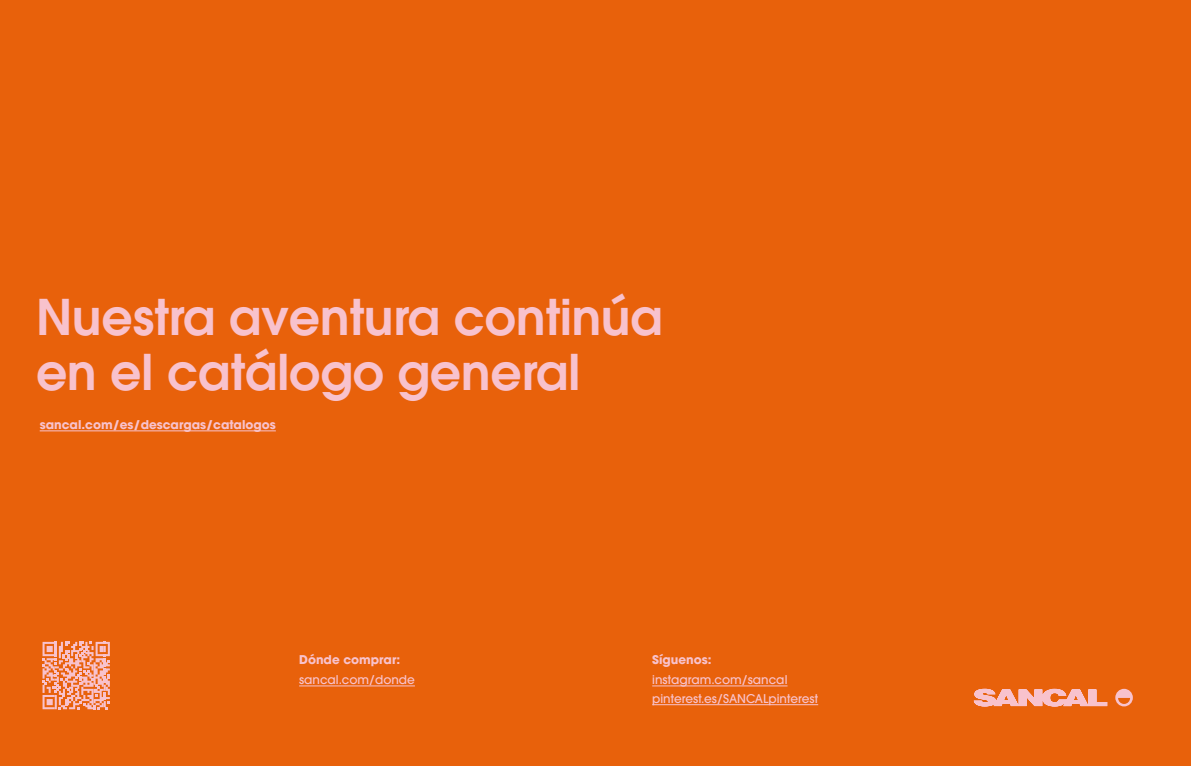
<style>
.page{position:relative;width:1191px;height:766px;background:#fff}
.page>*{position:absolute;margin:0;border:0;box-sizing:border-box;transform-origin:0 0}
.t1{font:600 48.9px/55px "ITC Avant Garde Std";color:#f8c2cd}
.t2{font:500 12px "ITC Avant Garde Std";color:#f8c2cd}
.t3{font:700 12px "ITC Avant Garde Std";color:#f8c2cd}
</style>
<div class="page">
<div style="left:0;top:0;width:1191px;height:765px;background:#e8610b"></div>
<hr style="left:652px;top:685px;width:135px;height:1px;background:#f8c2cd">
<hr style="left:299px;top:685px;width:116px;height:1px;background:#f8c2cd">
<hr style="left:40px;top:430px;width:236px;height:1px;background:#f8c2cd">
<hr style="left:652px;top:704px;width:166px;height:1px;background:#f8c2cd">
<svg style="left:43px;top:641px;width:67px;height:68px"></svg>
<svg style="left:1115px;top:688px;width:17px;height:18px"></svg>
<svg style="left:973px;top:688px;width:134px;height:18px"></svg>
<h1 class="t1" style="left:36px;top:288px;width:628px">Nuestra aventura continúa en el catálogo general</h1>
<p class="t3" style="left:40px;top:418px;width:238px">sancal.com/es/descargas/catalogos</p>
<p class="t3" style="left:299px;top:653px;width:102px">Dónde comprar:</p>
<p class="t3" style="left:652px;top:654px;width:61px">Síguenos:</p>
<p class="t2" style="left:299px;top:674px;width:117px">sancal.com/donde</p>
<p class="t2" style="left:652px;top:674px;width:137px">instagram.com/sancal</p>
<p class="t2" style="left:652px;top:692px;width:167px">pinterest.es/SANCALpinterest</p>
</div>
